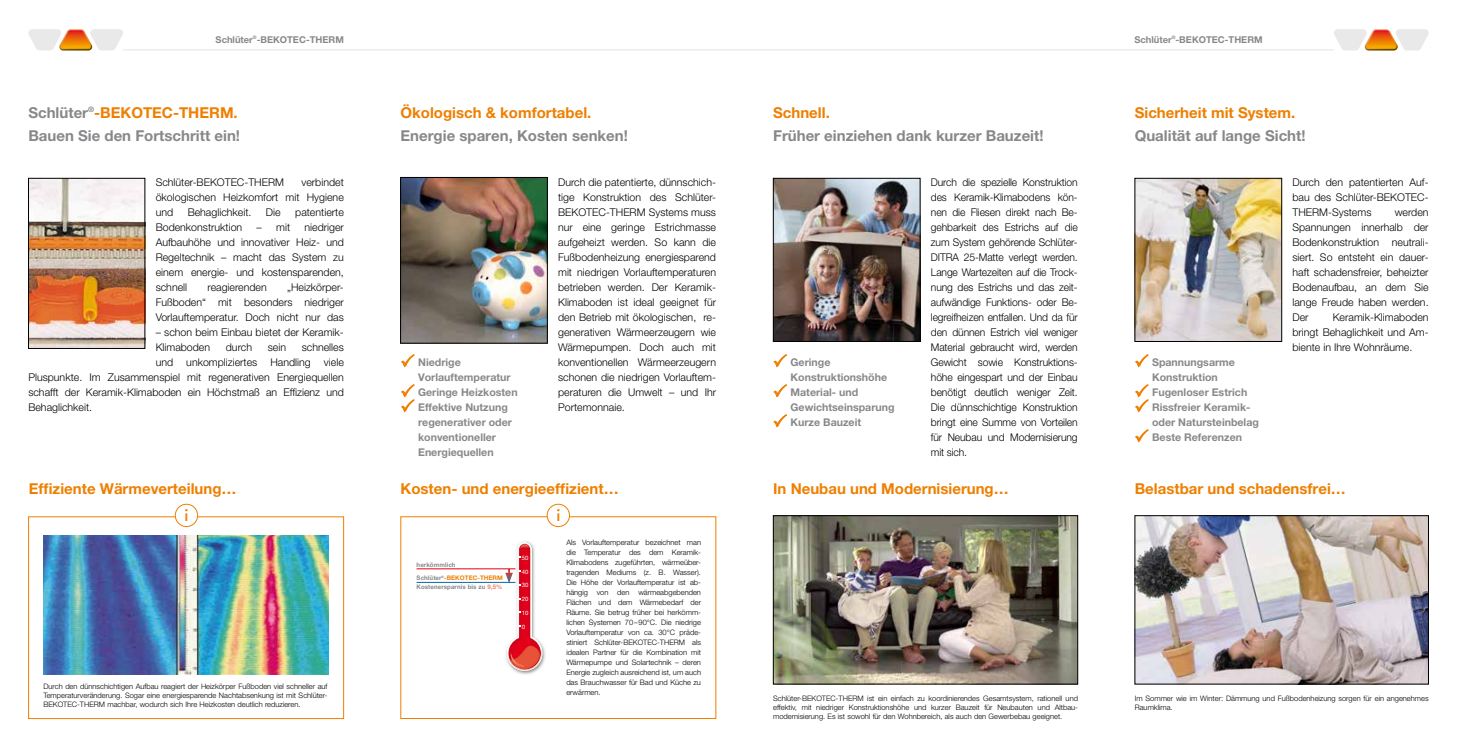
<style>
.page{position:relative;width:1457px;height:745px;background:#fff}
.page>*{position:absolute;margin:0;border:0;box-sizing:border-box;transform-origin:0 0}
.t1{font:500 16px "Futura";color:#ee7f00}
.t2{font:700 15px "Helvetica Neue LT Pro";color:#ee7f00}
.t3{font:700 15px/22.5px "Helvetica Neue LT Pro";color:#87888a}
.t4{font:300 10.62px/15px "Helvetica Neue LT Pro";color:#000;text-align:justify}
.t5{font:700 10.62px/15px "Helvetica Neue LT Pro";color:#87888a}
.t6{font:700 9.38px "Helvetica Neue LT Pro";color:#87888a}
.t7{font:300 7.5px/10px "Helvetica Neue LT Pro";color:#000;text-align:justify}
.t8{font:700 6.25px/8.5px "Helvetica Neue LT Pro";letter-spacing:.01em;color:#87888a}
.t9{font:6px "Helvetica Neue LT";color:#fff}
.s1{color:#ee7f00}
.s2{color:#ee8360}
</style>
<div class="page">
<hr style="left:123px;top:49px;width:1210px;height:1px;background:#e9e9ea">
<svg style="left:1333px;top:29px;width:95px;height:21px"></svg>
<svg style="left:28px;top:29px;width:95px;height:21px"></svg>
<div style="left:28px;top:516px;width:316px;height:202px;background:#fff;border:1px solid #ee7f00"></div>
<img style="left:44px;top:535px;width:284px;height:139px">
<div style="left:175px;top:504px;width:23px;height:22px;background:#fff;border-radius:50%"></div>
<div style="left:175px;top:503px;width:23px;height:23px;border:1px solid #ee7f00;border-radius:50%"></div>
<svg style="left:401px;top:354px;width:14px;height:14px"></svg>
<svg style="left:401px;top:384px;width:14px;height:29px"></svg>
<svg style="left:773px;top:354px;width:14px;height:14px"></svg>
<svg style="left:773px;top:384px;width:14px;height:14px"></svg>
<svg style="left:773px;top:414px;width:14px;height:14px"></svg>
<svg style="left:1135px;top:354px;width:13px;height:14px"></svg>
<svg style="left:1135px;top:384px;width:13px;height:29px"></svg>
<svg style="left:1134px;top:429px;width:14px;height:14px"></svg>
<img style="left:30px;top:180px;width:113px;height:166px">
<div style="left:28px;top:178px;width:117px;height:170px;border:1px solid #000"></div>
<div style="left:547px;top:503px;width:22px;height:23px;border:1px solid #ee7f00;border-radius:50%"></div>
<img style="left:503px;top:541px;width:35px;height:134px">
<img style="left:542px;top:645px;width:3px;height:20px">
<hr style="left:416px;top:581px;width:99px;height:1px;background:#006ab3">
<hr style="left:416px;top:568px;width:99px;height:1px;background:#e2001a">
<svg style="left:505px;top:542px;width:37px;height:128px"></svg>
<img style="left:775px;top:180px;width:143px;height:159px">
<div style="left:773px;top:178px;width:147px;height:163px;border:1px solid #000"></div>
<img style="left:1136px;top:180px;width:143px;height:159px">
<img style="left:775px;top:517px;width:300px;height:164px">
<div style="left:773px;top:515px;width:304px;height:168px;border:1px solid #000"></div>
<img style="left:1136px;top:517px;width:290px;height:164px">
<div style="left:1134px;top:515px;width:294px;height:168px;border:1px solid #000"></div>
<img style="left:402px;top:179px;width:143px;height:162px">
<div style="left:400px;top:177px;width:147px;height:166px;border:1px solid #000"></div>
<p class="t6" style="left:215px;top:34px;width:130px">Schlüter<sup>®</sup>-BEKOTEC-THERM</p>
<p class="t6" style="left:1134px;top:34px;width:130px">Schlüter<sup>®</sup>-BEKOTEC-THERM</p>
<h2 class="t3" style="left:28px;top:101px;width:213px">Schlüter<sup>®</sup><span class="s1">-BEKOTEC-THERM.<br></span>Bauen Sie den Fortschritt ein!</h2>
<p class="t4" style="left:156px;top:174px;width:130px">Schlüter-BEKOTEC-THERM</p>
<p class="t4" style="left:156px;top:174px;width:190px;text-indent:146px">verbindet ökologischen Heizkomfort mit Hygiene und</p>
<p class="t4" style="left:188px;top:204px;width:65px">Behaglichkeit.</p>
<p class="t4" style="left:266px;top:204px;width:16px">Die</p>
<p class="t4" style="left:295px;top:204px;width:50px">patentierte</p>
<p class="t4" style="left:156px;top:219px;width:88px">Bodenkonstruktion</p>
<p class="t4" style="left:256px;top:219px;width:35px">– mit</p>
<p class="t4" style="left:156px;top:219px;width:190px;text-indent:149px">niedriger Aufbauhöhe und innovativer Heiz- und Regeltechnik – macht das System zu einem energie- und kostensparenden, schnell</p>
<p class="t4" style="left:156px;top:279px;width:190px;text-indent:131px">„Heizkörper-Fußboden“ mit besonders niedriger Vorlauftemperatur. Doch nicht nur das</p>
<p class="t4" style="left:156px;top:324px;width:190px">– schon beim Einbau bietet der Keramik-<br>Klimaboden</p>
<p class="t4" style="left:207px;top:279px;width:61px">reagierenden</p>
<p class="t4" style="left:226px;top:339px;width:28px">durch</p>
<p class="t4" style="left:268px;top:339px;width:20px">sein</p>
<p class="t4" style="left:302px;top:339px;width:44px">schnelles</p>
<p class="t4" style="left:156px;top:354px;width:190px">und unkompliziertes Handling viele</p>
<p class="t4" style="left:28px;top:369px;width:317px">Pluspunkte. Im Zusammenspiel mit regenerativen Energiequellen</p>
<p class="t4" style="left:28px;top:384px;width:317px">schafft der Keramik-Klimaboden ein Höchstmaß an Effizienz und</p>
<p class="t4" style="left:28px;top:399px;width:65px">Behaglichkeit.</p>
<h2 class="t2" style="left:29px;top:478px;width:209px">Effiziente Wärmeverteilung…</h2>
<h1 class="t1" style="left:184px;top:504px;width:5px">i</h1>
<p class="t7" style="left:43px;top:681px;width:285px;line-height:9px">Durch den dünnschichtigen Aufbau reagiert der Heizkörper Fußboden viel schneller auf Temperaturveränderung. Sogar eine energiesparende Nachtabsenkung ist mit Schlüter-BEKOTEC-THERM machbar, wodurch sich Ihre Heizkosten deutlich reduzieren.</p>
<h2 class="t2" style="left:400px;top:103px;width:192px">Ökologisch &amp; komfortabel.</h2>
<h2 class="t3" style="left:400px;top:124px;width:229px">Energie sparen, Kosten senken!</h2>
<p class="t5" style="left:418px;top:354px;width:94px;text-indent:-18px"><span class="s1">✓</span> Niedrige<br>Vorlauftemperatur</p>
<p class="t5" style="left:400px;top:384px;width:119px"><span class="s1">✓</span> Geringe Heizkosten</p>
<p class="t5" style="left:418px;top:399px;width:95px;text-indent:-18px"><span class="s1">✓</span> Effektive Nutzung regenerativer oder konventioneller<br>Energiequellen</p>
<p class="t4" style="left:558px;top:174px;width:159px">Durch die patentierte, dünnschich&shy;tige Konstruktion des Schlüter-BEKOTEC-THERM Systems muss nur eine geringe Estrichmasse aufgeheizt werden. So kann die Fußbodenheizung energiesparend mit niedrigen Vorlauftemperaturen betrieben werden. Der Keramik-Klimaboden ist ideal geeignet für den Betrieb mit ökologischen, re&shy;generativen Wärmeerzeugern wie Wärmepumpen. Doch auch mit konventionellen Wärmeerzeugern schonen die niedrigen Vorlauftem&shy;peraturen die Umwelt – und Ihr Portemonnaie.</p>
<h2 class="t2" style="left:773px;top:103px;width:58px">Schnell.</h2>
<h2 class="t3" style="left:773px;top:124px;width:272px">Früher einziehen dank kurzer Bauzeit!</h2>
<h2 class="t2" style="left:1134px;top:103px;width:162px">Sicherheit mit System.</h2>
<h2 class="t3" style="left:1134px;top:124px;width:172px">Qualität auf lange Sicht!</h2>
<p class="t5" style="left:790px;top:354px;width:98px;text-indent:-18px"><span class="s1">✓</span> Geringe<br>Konstruktionshöhe</p>
<p class="t5" style="left:790px;top:384px;width:106px;text-indent:-18px"><span class="s1">✓</span> Material- und<br>Gewichtseinsparung</p>
<p class="t5" style="left:772px;top:414px;width:90px"><span class="s1">✓</span> Kurze Bauzeit</p>
<p class="t4" style="left:930px;top:174px;width:148px">Durch die spezielle Konstruktion des Keramik-Klimabodens kön&shy;nen die Fliesen direkt nach Be&shy;gehbarkeit des Estrichs auf die zum System gehörende Schlüter-DITRA 25-Matte verlegt werden.<br>Lange Wartezeiten auf die Trock&shy;nung des Estrichs und das zeit&shy;aufwändige Funktions- oder Be&shy;legreifheizen entfallen. Und da für den dünnen Estrich viel weniger Material gebraucht wird, werden Gewicht sowie Konstruktions&shy;höhe eingespart und der Einbau benötigt deutlich weniger Zeit.<br>Die dünnschichtige Konstruktion bringt eine Summe von Vorteilen für Neubau und Modernisierung mit sich.</p>
<p class="t4" style="left:1292px;top:174px;width:138px">Durch den patentierten Auf&shy;bau des Schlüter-BEKOTEC-THERM-Systems</p>
<p class="t4" style="left:1292px;top:204px;width:138px;text-indent:102px">werden Spannungen innerhalb der Bodenkonstruktion neutrali&shy;siert. So entsteht ein dauer&shy;haft schadensfreier, beheizter Bodenaufbau, an dem Sie lange Freude haben werden.<br>Der</p>
<p class="t4" style="left:1292px;top:309px;width:138px;text-indent:40px">Keramik-Klimaboden bringt Behaglichkeit und Am&shy;biente in Ihre Wohnräume.</p>
<p class="t5" style="left:1134px;top:354px;width:102px;text-align:center"><span class="s1">✓</span> Spannungsarme<br>Konstruktion</p>
<p class="t5" style="left:1134px;top:384px;width:114px"><span class="s1">✓</span> Fugenloser Estrich</p>
<p class="t5" style="left:1152px;top:399px;width:108px;text-indent:-18px"><span class="s1">✓</span> Rissfreier Keramik&shy;oder Natursteinbelag</p>
<p class="t5" style="left:1134px;top:429px;width:109px"><span class="s1">✓</span> Beste Referenzen</p>
<h2 class="t2" style="left:400px;top:478px;width:220px">Kosten- und energieeffizient…</h2>
<h2 class="t2" style="left:773px;top:478px;width:237px">In Neubau und Modernisierung…</h2>
<h2 class="t2" style="left:1134px;top:478px;width:213px">Belastbar und schadensfrei…</h2>
<p class="t8" style="left:416px;top:559px;width:40px">herkömmlich</p>
<p class="t8" style="left:416px;top:573px;width:88px">Schlüter<sup>®</sup><span class="s1">-BEKOTEC-THERM<br></span>Kostenersparnis bis zu <span class="s2">9,5%</span></p>
<p class="t9" style="left:522px;top:553px;width:8px">50</p>
<p class="t9" style="left:522px;top:567px;width:8px">40</p>
<p class="t9" style="left:522px;top:581px;width:8px">30</p>
<p class="t9" style="left:522px;top:594px;width:8px">20</p>
<p class="t9" style="left:522px;top:608px;width:8px">10</p>
<p class="t9" style="left:522px;top:622px;width:5px">0</p>
<h1 class="t1" style="left:556px;top:504px;width:5px">i</h1>
<p class="t7" style="left:566px;top:537px;width:136px">Als Vorlauftemperatur bezeichnet man die Temperatur des dem Keramik-Klimabodens zugeführten, wärmeüber&shy;tragenden Mediums (z. B. Wasser).<br>Die Höhe der Vorlauftemperatur ist ab&shy;hängig von den wärmeabgebenden Flächen und dem Wärmebedarf der Räume. Sie betrug früher bei herkömm&shy;lichen Systemen 70–90°C. Die niedrige Vorlauftemperatur von ca. 30°C präde&shy;stiniert Schlüter-BEKOTEC-THERM als idealen Partner für die Kombination mit Wärmepumpe und Solartechnik – deren Energie zugleich ausreichend ist, um auch das Brauchwasser für Bad und Küche zu erwärmen.</p>
<p class="t7" style="left:773px;top:693px;width:306px;line-height:9px">Schlüter-BEKOTEC-THERM ist ein einfach zu koordinierendes Gesamtsystem, rationell und effektiv, mit niedriger Konstruktionshöhe und kurzer Bauzeit für Neubauten und Altbau&shy;modernisierung. Es ist sowohl für den Wohnbereich, als auch den Gewerbebau geeignet.</p>
<p class="t7" style="left:1134px;top:693px;width:295px;line-height:9px">Im Sommer wie im Winter: Dämmung und Fußbodenheizung sorgen für ein angenehmes<br>Raumklima.</p>
</div>
